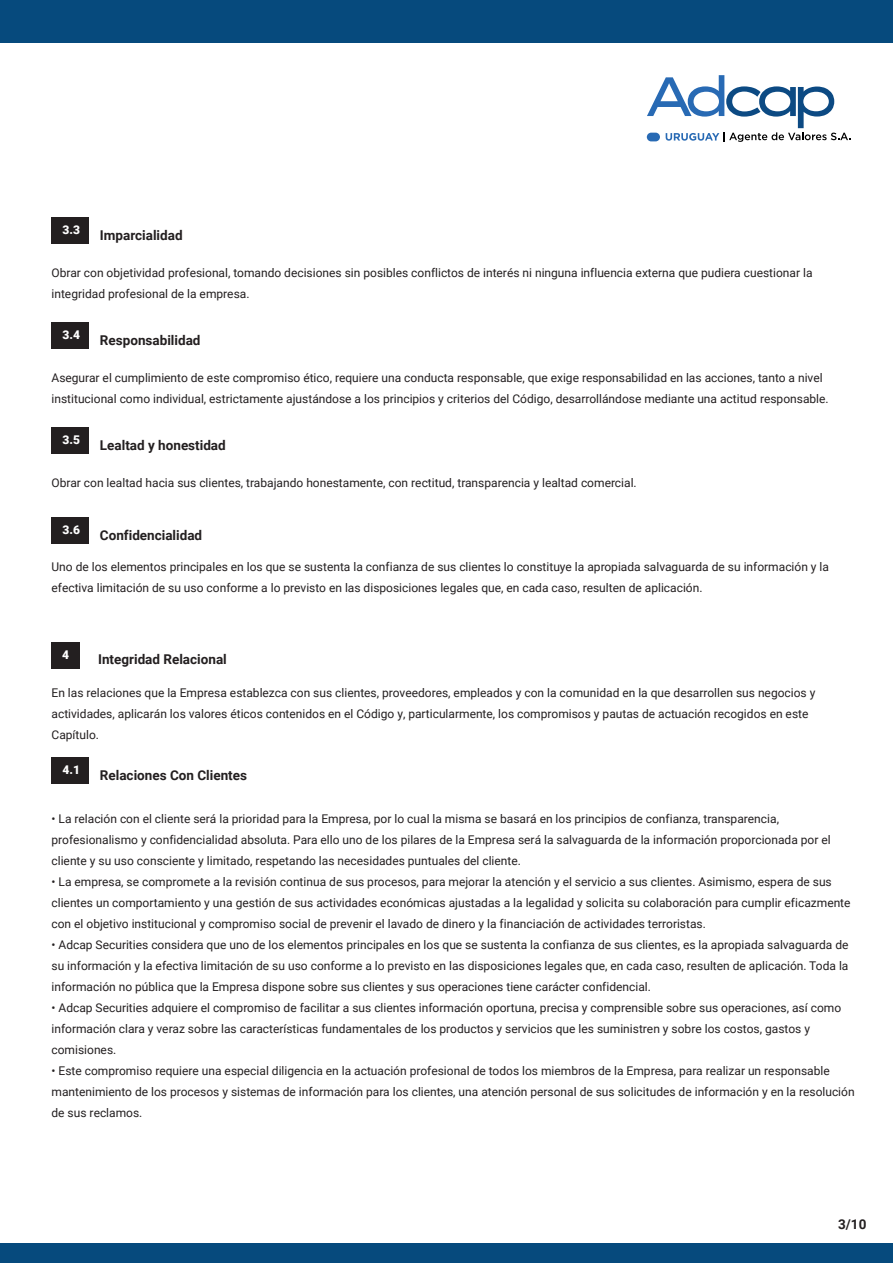
<style>
.page{position:relative;width:893px;height:1263px;background:#fff}
.page>*{position:absolute;margin:0;border:0;box-sizing:border-box;transform-origin:0 0}
.t1{font:700 13.5px "Roboto";color:#231f20}
.t2{font:12px/21px "Roboto";color:#231f20}
.t3{font:900 12px "Roboto";color:#fff}
</style>
<div class="page">
<div style="left:0;top:0;width:893px;height:43px;background:#064a7d"></div>
<div style="left:0;top:1244px;width:893px;height:19px;background:#064a7d"></div>
<svg style="left:647px;top:75px;width:203px;height:67px"></svg>
<div style="left:52px;top:217px;width:37px;height:27px;background:#231f20"></div>
<div style="left:52px;top:322px;width:37px;height:27px;background:#231f20"></div>
<div style="left:52px;top:427px;width:37px;height:27px;background:#231f20"></div>
<div style="left:52px;top:517px;width:37px;height:27px;background:#231f20"></div>
<div style="left:52px;top:757px;width:37px;height:27px;background:#231f20"></div>
<div style="left:51px;top:642px;width:29px;height:27px;background:#231f20"></div>
<p class="t3" style="left:63px;top:221px;width:19px">3.3</p>
<p class="t1" style="left:100px;top:225px;width:84px">Imparcialidad</p>
<p class="t2" style="left:52px;top:261px;width:762px">Obrar con objetividad profesional, tomando decisiones sin posibles conflictos de interés ni ninguna influencia externa que pudiera cuestionar la integridad profesional de la empresa.</p>
<p class="t3" style="left:63px;top:326px;width:19px">3.4</p>
<p class="t1" style="left:100px;top:330px;width:102px">Responsabilidad</p>
<p class="t2" style="left:52px;top:366px;width:779px">Asegurar el cumplimiento de este compromiso ético, requiere una conducta responsable, que exige responsabilidad en las acciones, tanto a nivel institucional como individual, estrictamente ajustándose a los principios y criterios del Código, desarrollándose mediante una actitud responsable.</p>
<p class="t3" style="left:63px;top:431px;width:19px">3.5</p>
<p class="t1" style="left:100px;top:435px;width:127px">Lealtad y honestidad</p>
<p class="t2" style="left:52px;top:471px;width:587px">Obrar con lealtad hacia sus clientes, trabajando honestamente, con rectitud, transparencia y lealtad comercial.</p>
<p class="t3" style="left:63px;top:521px;width:19px">3.6</p>
<p class="t1" style="left:100px;top:525px;width:104px">Confidencialidad</p>
<p class="t2" style="left:52px;top:555px;width:779px">Uno de los elementos principales en los que se sustenta la confianza de sus clientes lo constituye la apropiada salvaguarda de su información y la efectiva limitación de su uso conforme a lo previsto en las disposiciones legales que, en cada caso, resulten de aplicación.</p>
<p class="t3" style="left:62px;top:646px;width:8px">4</p>
<p class="t1" style="left:98px;top:650px;width:130px">Integridad Relacional</p>
<p class="t2" style="left:52px;top:681px;width:765px">En las relaciones que la Empresa establezca con sus clientes, proveedores, empleados y con la comunidad en la que desarrollen sus negocios y actividades, aplicarán los valores éticos contenidos en el Código y, particularmente, los compromisos y pautas de actuación recogidos en este<br>Capítulo.</p>
<p class="t3" style="left:63px;top:761px;width:19px">4.1</p>
<p class="t1" style="left:100px;top:765px;width:149px">Relaciones Con Clientes</p>
<p class="t2" style="left:52px;top:807px;width:781px">• La relación con el cliente será la prioridad para la Empresa, por lo cual la misma se basará en los principios de confianza, transparencia, profesionalismo y confidencialidad absoluta. Para ello uno de los pilares de la Empresa será la salvaguarda de la información proporcionada por el cliente y su uso consciente y limitado, respetando las necesidades puntuales del cliente.</p>
<p class="t2" style="left:52px;top:870px;width:801px">• La empresa, se compromete a la revisión continua de sus procesos, para mejorar la atención y el servicio a sus clientes. Asimismo, espera de sus clientes un comportamiento y una gestión de sus actividades económicas ajustadas a la legalidad y solicita su colaboración para cumplir eficazmente con el objetivo institucional y compromiso social de prevenir el lavado de dinero y la financiación de actividades terroristas.</p>
<p class="t2" style="left:52px;top:933px;width:798px;text-align:justify">• Adcap Securities considera que uno de los elementos principales en los que se sustenta la confianza de sus clientes, es la apropiada salvaguarda de su información y la efectiva limitación de su uso conforme a lo previsto en las disposiciones legales que, en cada caso, resulten de aplicación. Toda la información no pública que la Empresa dispone sobre sus clientes y sus operaciones tiene carácter confidencial.</p>
<p class="t2" style="left:52px;top:996px;width:791px">• Adcap Securities adquiere el compromiso de facilitar a sus clientes información oportuna, precisa y comprensible sobre sus operaciones, así como información clara y veraz sobre las características fundamentales de los productos y servicios que les suministren y sobre los costos, gastos y comisiones.</p>
<p class="t2" style="left:52px;top:1059px;width:805px">• Este compromiso requiere una especial diligencia en la actuación profesional de todos los miembros de la Empresa, para realizar un responsable mantenimiento de los procesos y sistemas de información para los clientes, una atención personal de sus solicitudes de información y en la resolución de sus reclamos.</p>
<p class="t1" style="left:838px;top:1215px;width:30px">3/10</p>
</div>
